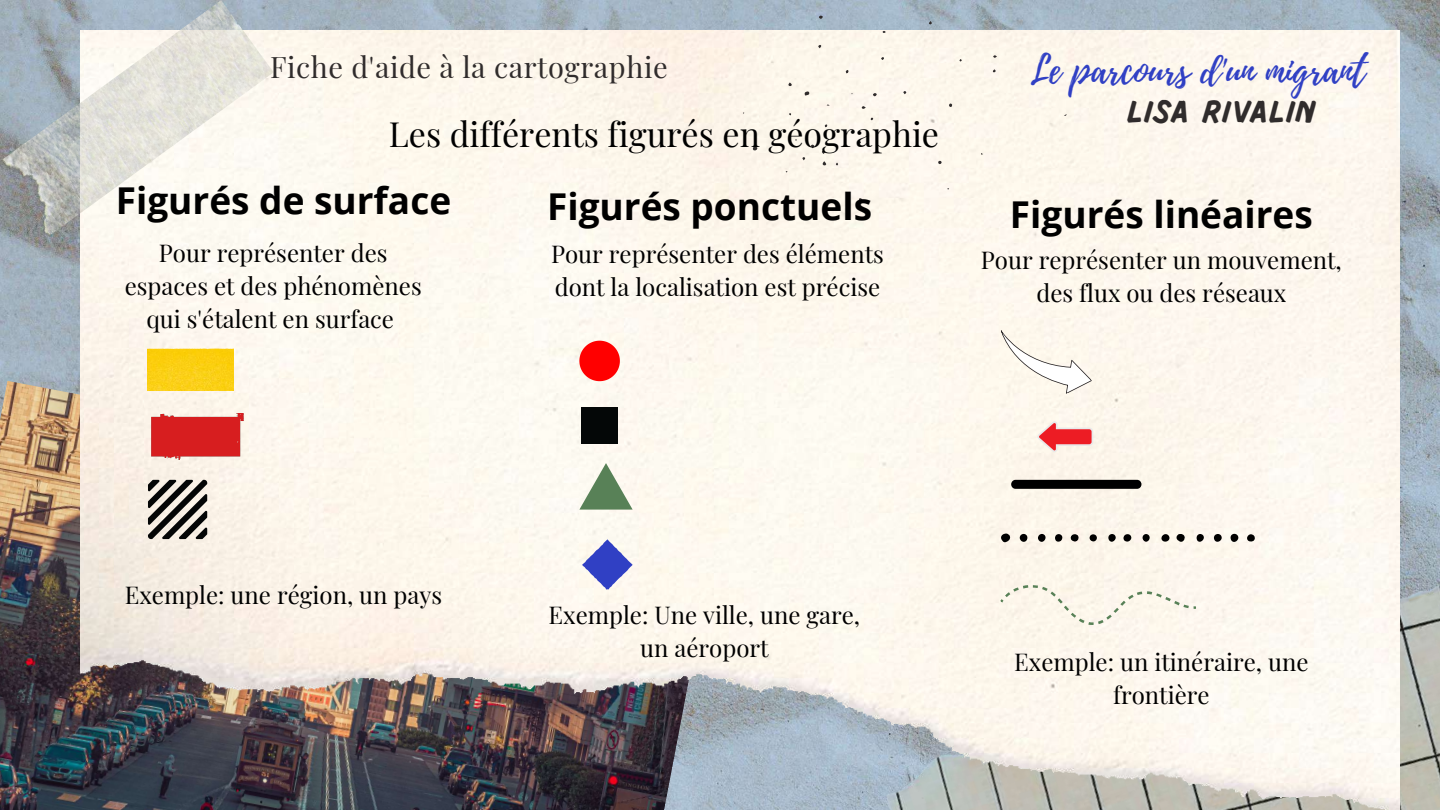
<style>
.page{position:relative;width:1440px;height:810px;background:#fff}
.page>*{position:absolute;margin:0;border:0;box-sizing:border-box;transform-origin:0 0}
.t1{font:38.6px "Playlist Script";color:#3040c4}
.t2{font:700 37px "Open Sans";color:#000}
.t3{font:34px "Playfair Display";color:#000}
.t4{font:700 32.3px "Pluma";letter-spacing:.05em;color:#302c2c}
.t5{font:29px "Playfair Display";letter-spacing:.02em;color:#302c2c}
.t6{font:24px/33px "Playfair Display";color:#000;text-align:center}
</style>
<div class="page">
<img style="left:0;top:0;width:1440px;height:463px">
<img style="left:0;top:381px;width:80px;height:429px">
<img style="left:1400px;top:463px;width:40px;height:347px">
<img style="left:80px;top:31px;width:1320px;height:779px">
<img style="left:0;top:0;width:274px;height:245px">
<svg style="left:743px;top:0;width:324px;height:201px;background:#eeece4"></svg>
<img style="left:148px;top:348px;width:85px;height:42px">
<svg style="left:579px;top:341px;width:41px;height:40px;background:#fe3533"></svg>
<img style="left:582px;top:408px;width:35px;height:35px">
<svg style="left:1000px;top:312px;width:94px;height:93px"></svg>
<svg style="left:1037px;top:421px;width:56px;height:31px;background:#f28f8e"></svg>
<div style="left:1011px;top:480px;width:130px;height:9px;background:#000;border-radius:4px"></div>
<div style="left:1230px;top:534px;width:8px;height:8px;background:#000;border-radius:50%"></div>
<div style="left:1214px;top:534px;width:8px;height:8px;background:#000;border-radius:50%"></div>
<svg style="left:1247px;top:534px;width:9px;height:8px"></svg>
<div style="left:1000px;top:509px;width:204px;height:184px;background:#fdf7ec"></div>
<svg style="left:582px;top:539px;width:51px;height:51px"></svg>
<img style="left:148px;top:414px;width:95px;height:46px">
<svg style="left:148px;top:480px;width:59px;height:59px;background:#7e7b75"></svg>
<svg style="left:579px;top:463px;width:54px;height:47px"></svg>
<h1 class="t1" style="left:1030px;top:42px;width:337px">Le parcours d'un migrant</h1>
<h3 class="t4" style="left:1128px;top:98px;width:188px">LISA RIVALIN</h3>
<p class="t5" style="left:270px;top:47px;width:399px">Fiche d'aide à la cartographie</p>
<h3 class="t3" style="left:389px;top:110px;width:552px">Les différents figurés en géographie</h3>
<h2 class="t2" style="left:116px;top:175px;width:337px">Figurés de surface</h2>
<h2 class="t2" style="left:547px;top:180px;width:327px">Figurés ponctuels</h2>
<h2 class="t2" style="left:1010px;top:188px;width:304px">Figurés linéaires</h2>
<p class="t6" style="left:551px;top:236px;width:334px;text-align:left">Pour représenter des éléments dont la localisation est précise</p>
<p class="t6" style="left:981px;top:242px;width:362px">Pour représenter un mouvement, des flux ou des réseaux</p>
<p class="t6" style="left:125px;top:235px;width:299px">Pour représenter des espaces et des phénomènes qui s'étalent en surface</p>
<p class="t6" style="left:125px;top:578px;width:319px">Exemple: une région, un pays</p>
<p class="t6" style="left:549px;top:597px;width:313px">Exemple: Une ville, une gare, un aéroport</p>
<p class="t6" style="left:1014px;top:644px;width:296px">Exemple: un itinéraire, une frontière</p>
</div>
